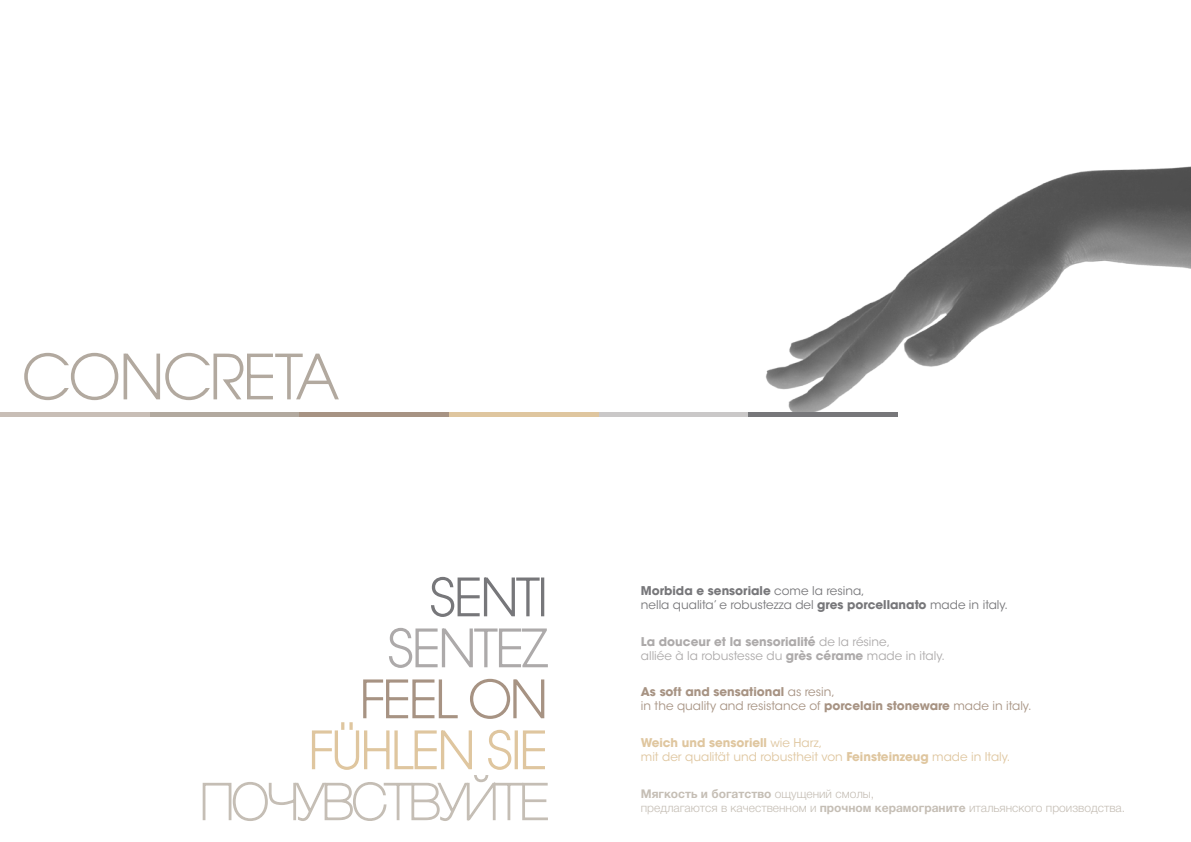
<style>
.page{position:relative;width:1191px;height:842px;background:#fff}
.page>*{position:absolute;margin:0;border:0;box-sizing:border-box;transform-origin:0 0}
.t1{font:300 12px "Helvetica Neue LTCYR";color:#c5beb5}
.t2{font:12px "ITC Avant Garde Std";color:#a79383}
.t3{font:12px "ITC Avant Garde Std";color:#77777a}
.t4{font:12px "ITC Avant Garde Std";color:#dfc69f}
.t5{font:12px "ITC Avant Garde Std";color:#adaaaa}
.t6{font:700 12px "ITC Avant Garde Std";color:#adaaaa}
.t7{font:700 12px "Helvetica Neue LTCYR";color:#c5beb5}
.t8{font:700 12px "ITC Avant Garde Std";color:#77777a}
.t9{font:700 12px "ITC Avant Garde Std";color:#a79383}
.t10{font:700 12px "ITC Avant Garde Std";color:#dfc69f}
.s1{font-weight:400}
.s2{font-weight:700}
.s3{font-weight:300}
</style>
<div class="page">
<img style="left:765px;top:166px;width:426px;height:251px">
<div style="left:748px;top:412px;width:149px;height:5px;background:#77777a"></div>
<div style="left:598px;top:412px;width:150px;height:5px;background:#cac8c8"></div>
<div style="left:449px;top:412px;width:149px;height:5px;background:#dfc69f"></div>
<div style="left:299px;top:412px;width:150px;height:5px;background:#a79383"></div>
<div style="left:150px;top:412px;width:149px;height:5px;background:#b2a99f"></div>
<div style="left:0;top:412px;width:150px;height:5px;background:#c8beb6"></div>
<svg style="left:24px;top:352px;width:315px;height:49px"></svg>
<svg style="left:431px;top:576px;width:109px;height:41px"></svg>
<div style="left:541px;top:577px;width:3px;height:39px;border:2px solid #77777a"></div>
<svg style="left:389px;top:627px;width:159px;height:41px"></svg>
<svg style="left:202px;top:678px;width:346px;height:143px"></svg>
<p class="t8" style="left:641px;top:583px;width:225px">Morbida e sensoriale <span class="s1">come la resina,</span></p>
<p class="t3" style="left:641px;top:597px;width:369px">nella qualita’ e robustezza del <span class="s2">gres porcellanato</span> made in italy.</p>
<p class="t6" style="left:641px;top:634px;width:251px">La douceur et la sensorialité <span class="s1">de la résine,</span></p>
<p class="t5" style="left:641px;top:648px;width:305px">alliée à la robustesse du <span class="s2">grès cérame</span> made in italy.</p>
<p class="t9" style="left:641px;top:684px;width:196px">As soft and sensational <span class="s1">as resin,</span></p>
<p class="t2" style="left:641px;top:698px;width:392px">in the quality and resistance of <span class="s2">porcelain stoneware</span> made in italy.</p>
<p class="t10" style="left:641px;top:735px;width:183px">Weich und sensoriell <span class="s1">wie Harz,</span></p>
<p class="t4" style="left:641px;top:749px;width:371px">mit der qualität und robustheit von <span class="s2">Feinsteinzeug</span> made in Italy.</p>
<p class="t7" style="left:641px;top:787px;width:235px">Мягкость и богатство <span class="s3">ощущений смолы,</span></p>
<p class="t1" style="left:641px;top:801px;width:486px">предлагаются в качественном и <span class="s2">прочном керамограните</span> итальянского производства.</p>
</div>
